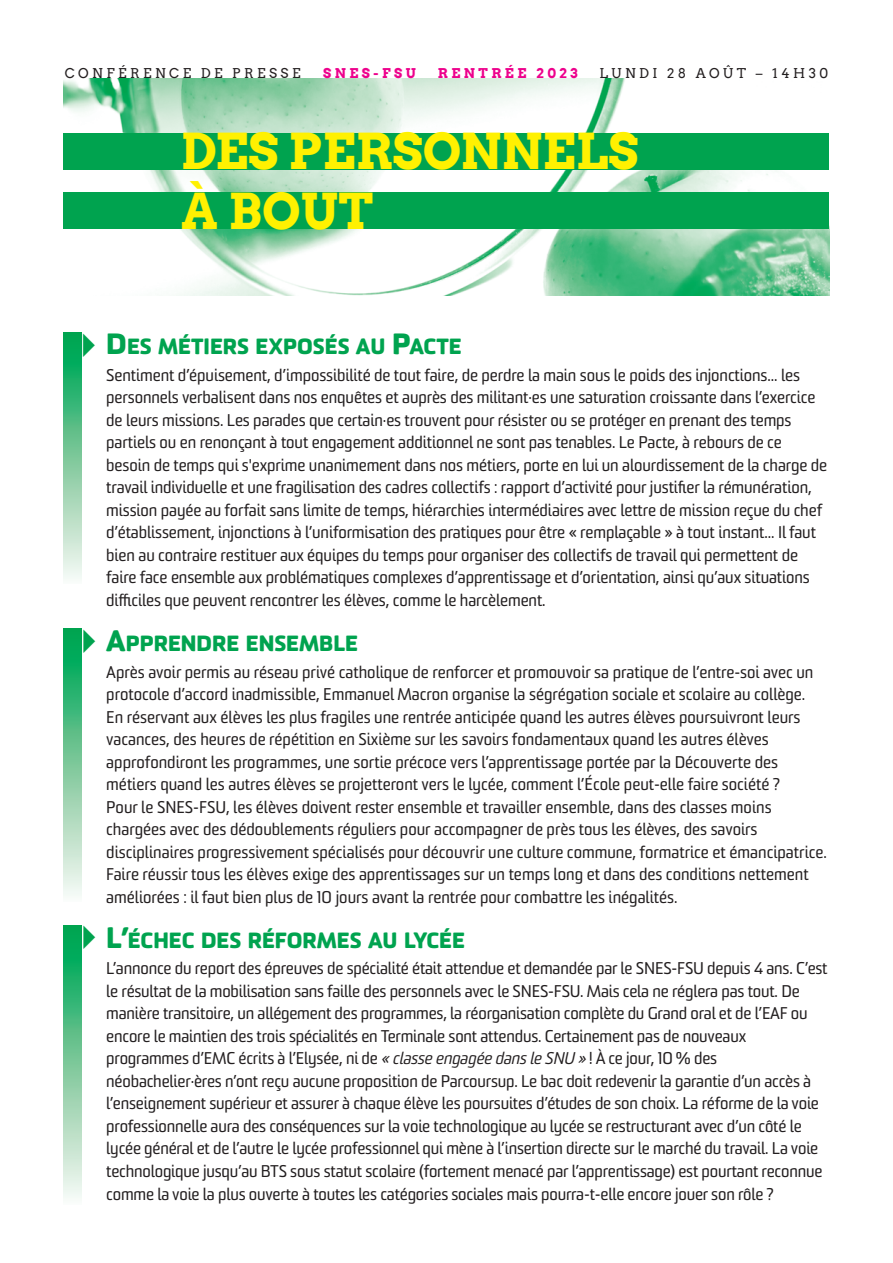
<style>
.page{position:relative;width:893px;height:1263px;background:#fff}
.page>*{position:absolute;margin:0;border:0;box-sizing:border-box;transform-origin:0 0}
.t1{font:700 49.5px/59.4px "Arvo";color:#fff101}
.t2{font:800 21.3px "Sommet Rounded";color:#00a34f}
.t3{font:16.5px/22.5px "Sommet";letter-spacing:-.005em;color:#231f20}
.t4{font:13.5px "Arvo";letter-spacing:.255em;color:#231f20}
.t5{font:700 13.5px "Arvo";letter-spacing:.255em;color:#ed028c}
.s1{font-size:28.5px}
.s2{font-style:italic}
</style>
<div class="page">
<img style="left:64px;top:78px;width:765px;height:217px">
<div style="left:64px;top:192px;width:765px;height:37px;background:#00a34f"></div>
<div style="left:64px;top:333px;width:17px;height:251px;background:linear-gradient(to bottom,#009f48,#fff7f3)"></div>
<div style="left:64px;top:629px;width:17px;height:272px;background:linear-gradient(to bottom,#009f48,#fff6f3)"></div>
<div style="left:64px;top:925px;width:17px;height:279px;background:linear-gradient(to bottom,#009f48,#fff6f3)"></div>
<div style="left:64px;top:133px;width:765px;height:36px;background:#00a34f"></div>
<p class="t4" style="left:65px;top:65px;width:237px">CONFÉRENCE DE PRESSE</p>
<p class="t5" style="left:323px;top:65px;width:94px">SNES-FSU</p>
<p class="t5" style="left:438px;top:65px;width:141px">RENTRÉE 2023</p>
<p class="t4" style="left:600px;top:65px;width:230px">LUNDI 28 AOÛT – 14H30</p>
<h1 class="t1" style="left:181px;top:123px;width:459px">DES PERSONNELS<br>À BOUT</h1>
<p class="t2" style="left:106px;top:334px;width:357px"><span class="s1">D</span>ES MÉTIERS EXPOSÉS AU <span class="s1">P</span>ACTE</p>
<p class="t3" style="left:106px;top:365px;width:722px">Sentiment d’épuisement, d’impossibilité de tout faire, de perdre la main sous le poids des injonctions... les personnels verbalisent dans nos enquêtes et auprès des militant·es une saturation croissante dans l’exercice de leurs missions. Les parades que certain·es trouvent pour résister ou se protéger en prenant des temps partiels ou en renonçant à tout engagement additionnel ne sont pas tenables. Le Pacte, à rebours de ce besoin de temps qui s'exprime unanimement dans nos métiers, porte en lui un alourdissement de la charge de travail individuelle et une fragilisation des cadres collectifs : rapport d’activité pour justifier la rémunération, mission payée au forfait sans limite de temps, hiérarchies intermédiaires avec lettre de mission reçue du chef d’établissement, injonctions à l’uniformisation des pratiques pour être « remplaçable » à tout instant... Il faut bien au contraire restituer aux équipes du temps pour organiser des collectifs de travail qui permettent de faire face ensemble aux problématiques complexes d’apprentissage et d’orientation, ainsi qu’aux situations difficiles que peuvent rencontrer les élèves, comme le harcèlement.</p>
<p class="t2" style="left:106px;top:631px;width:253px"><span class="s1">A</span>PPRENDRE ENSEMBLE</p>
<p class="t3" style="left:106px;top:662px;width:722px">Après avoir permis au réseau privé catholique de renforcer et promouvoir sa pratique de l’entre-soi avec un protocole d’accord inadmissible, Emmanuel Macron organise la ségrégation sociale et scolaire au collège.<br>En réservant aux élèves les plus fragiles une rentrée anticipée quand les autres élèves poursuivront leurs vacances, des heures de répétition en Sixième sur les savoirs fondamentaux quand les autres élèves approfondiront les programmes, une sortie précoce vers l’apprentissage portée par la Découverte des métiers quand les autres élèves se projetteront vers le lycée, comment l’École peut-elle faire société ?<br>Pour le SNES-FSU, les élèves doivent rester ensemble et travailler ensemble, dans des classes moins chargées avec des dédoublements réguliers pour accompagner de près tous les élèves, des savoirs disciplinaires progressivement spécialisés pour découvrir une culture commune, formatrice et émancipatrice.<br>Faire réussir tous les élèves exige des apprentissages sur un temps long et dans des conditions nettement améliorées : il faut bien plus de 10 jours avant la rentrée pour combattre les inégalités.</p>
<p class="t2" style="left:106px;top:928px;width:360px"><span class="s1">L’</span>ÉCHEC DES RÉFORMES AU LYCÉE</p>
<p class="t3" style="left:106px;top:959px;width:723px">L’annonce du report des épreuves de spécialité était attendue et demandée par le SNES-FSU depuis 4 ans. C’est le résultat de la mobilisation sans faille des personnels avec le SNES-FSU. Mais cela ne réglera pas tout. De manière transitoire, un allégement des programmes, la réorganisation complète du Grand oral et de l’EAF ou encore le maintien des trois spécialités en Terminale sont attendus. Certainement pas de nouveaux programmes d’EMC écrits à l’Elysée, ni de <span class="s2">« classe engagée dans le SNU »</span> ! À ce jour, 10 % des néobachelier·ères n’ont reçu aucune proposition de Parcoursup. Le bac doit redevenir la garantie d’un accès à l’enseignement supérieur et assurer à chaque élève les poursuites d’études de son choix. La réforme de la voie professionnelle aura des conséquences sur la voie technologique au lycée se restructurant avec d’un côté le lycée général et de l’autre le lycée professionnel qui mène à l’insertion directe sur le marché du travail. La voie technologique jusqu’au BTS sous statut scolaire (fortement menacé par l’apprentissage) est pourtant reconnue comme la voie la plus ouverte à toutes les catégories sociales mais pourra-t-elle encore jouer son rôle ?</p>
</div>
